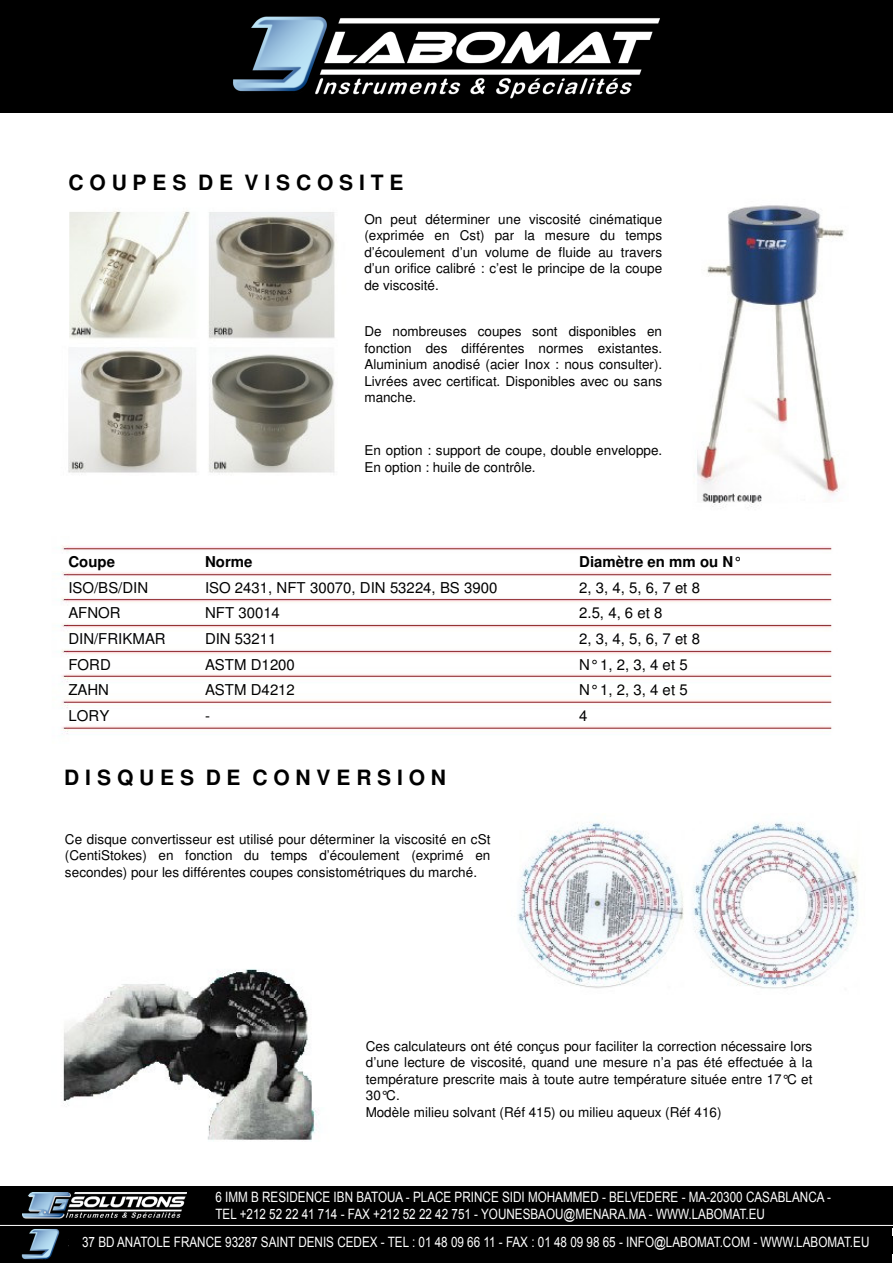
<style>
.page{position:relative;width:893px;height:1263px;background:#fff}
.page>*{position:absolute;margin:0;border:0;box-sizing:border-box;transform-origin:0 0}
.t1{font:700 21px "Helvetica";color:#000}
.t2{font:15px/25.7px "Helvetica";color:#000}
.t3{font:14.25px/17.1px "Arial";color:#fff;scale:.82 1}
.t4{font:13.5px/16.5px "Helvetica";letter-spacing:.005em;color:#000;text-align:justify}
.s1{font-weight:700}
</style>
<div class="page">
<div style="left:0;top:1186px;width:893px;height:41px;background:#000"></div>
<img style="left:0;top:0;width:893px;height:113px">
<div style="left:0;top:1227px;width:892px;height:35px;background:#000"></div>
<img style="left:23px;top:1193px;width:163px;height:25px">
<div style="left:69px;top:1236px;width:824px;height:17px;background:#000"></div>
<hr style="left:0;top:1225px;width:893px;height:1px;background:#fff">
<img style="left:61px;top:205px;width:797px;height:935px">
<p class="t1" style="left:68px;top:174px;width:337px">C O U P E S D E V I S C O S I T E</p>
<p class="t4" style="left:364px;top:212px;width:299px">On peut déterminer une viscosité cinématique (exprimée en Cst) par la mesure du temps d’écoulement d’un volume de fluide au travers d’un orifice calibré : c’est le principe de la coupe de viscosité.</p>
<p class="t4" style="left:364px;top:324px;width:299px">De nombreuses coupes sont disponibles en fonction des différentes normes existantes.<br>Aluminium anodisé (acier Inox : nous consulter).<br>Livrées avec certificat. Disponibles avec ou sans manche.</p>
<p class="t4" style="left:364px;top:444px;width:299px">En option : support de coupe, double enveloppe.<br>En option : huile de contrôle.</p>
<p class="t2" style="left:68px;top:550px;width:99px"><span class="s1">Coupe<br></span>ISO/BS/DIN<br>AFNOR<br>DIN/FRIKMAR<br>FORD<br>ZAHN<br>LORY</p>
<p class="t2" style="left:205px;top:550px;width:294px"><span class="s1">Norme<br></span>ISO 2431, NFT 30070, DIN 53224, BS 3900<br>NFT 30014<br>DIN 53211<br>ASTM D1200<br>ASTM D4212<br>-</p>
<p class="t2" style="left:579px;top:550px;width:165px"><span class="s1">Diamètre en mm ou N°<br></span>2, 3, 4, 5, 6, 7 et 8<br>2.5, 4, 6 et 8<br>2, 3, 4, 5, 6, 7 et 8<br>N° 1, 2, 3, 4 et 5<br>N° 1, 2, 3, 4 et 5<br>4</p>
<p class="t1" style="left:64px;top:769px;width:383px">D I S Q U E S D E C O N V E R S I O N</p>
<p class="t4" style="left:65px;top:832px;width:427px">Ce disque convertisseur est utilisé pour déterminer la viscosité en cSt (CentiStokes) en fonction du temps d’écoulement (exprimé en secondes) pour les différentes coupes consistométriques du marché.</p>
<p class="t4" style="left:366px;top:1039px;width:448px;text-align:left">Ces calculateurs ont été conçus pour faciliter la correction nécessaire lors d’une lecture de viscosité, quand une mesure n’a pas été effectuée à la température prescrite mais à toute autre température située entre 17°C et 30°C.<br>Modèle milieu solvant (Réf 415) ou milieu aqueux (Réf 416)</p>
<p class="t3" style="left:215px;top:1189px;width:752px">6 IMM B RESIDENCE IBN BATOUA - PLACE PRINCE SIDI MOHAMMED - BELVEDERE - MA-20300 CASABLANCA -<br>TEL +212 52 22 41 714 - FAX +212 52 22 42 751 - YOUNESBAOU@MENARA.MA - WWW.LABOMAT.EU</p>
<p class="t3" style="left:82px;top:1233px;width:962px">37 BD ANATOLE FRANCE 93287 SAINT DENIS CEDEX - TEL : 01 48 09 66 11 - FAX : 01 48 09 98 65 - INFO@LABOMAT.COM - WWW.LABOMAT.EU</p>
</div>
